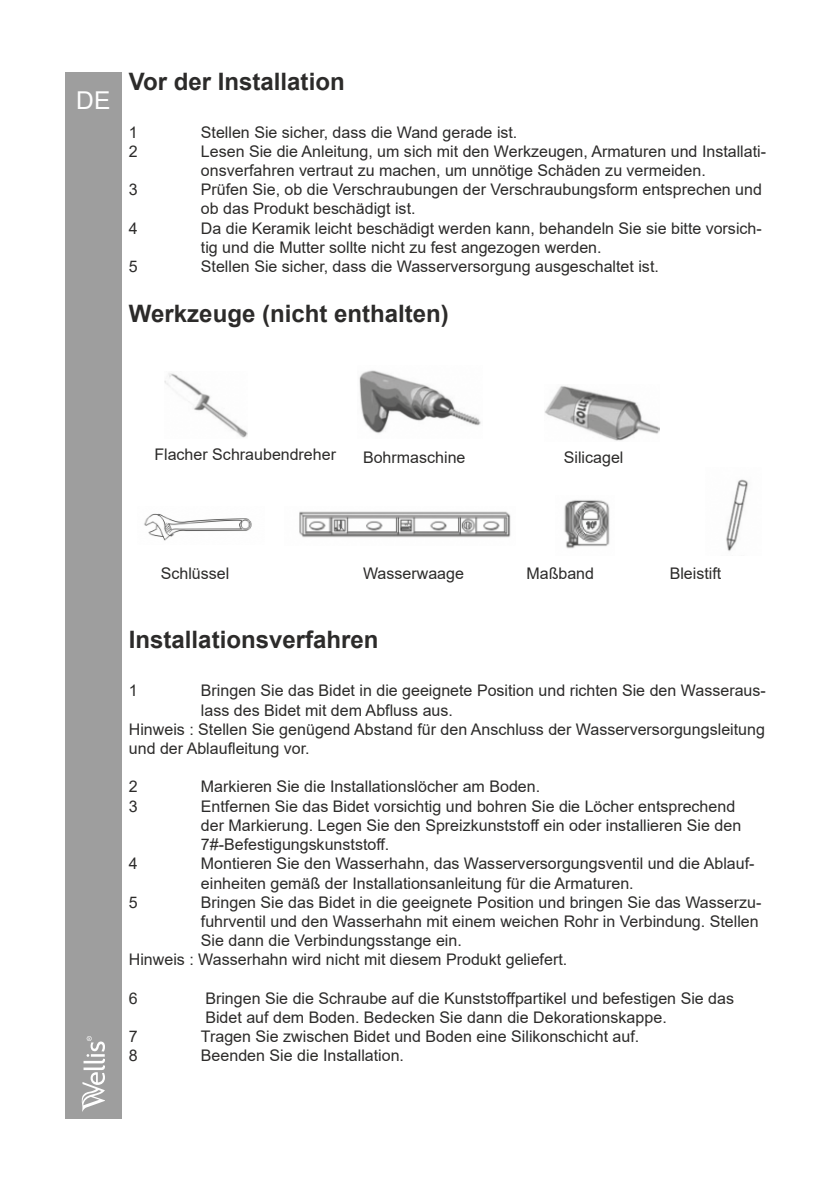
<style>
.page{position:relative;width:840px;height:1191px;background:#fff}
.page>*{position:absolute;margin:0;border:0;box-sizing:border-box;transform-origin:0 0}
.t1{font:24.6px "Arial";color:#fefefe}
.t2{font:700 24px "Arial";color:#2c2b2a}
.t3{font:16px/19.2px "Arial";color:#2c2b2a}
</style>
<div class="page">
<div style="left:65px;top:72px;width:57px;height:1047px;background:#9e9e9e"></div>
<svg style="left:81px;top:1036px;width:24px;height:76px"></svg>
<img style="left:164px;top:373px;width:83px;height:65px">
<img style="left:359px;top:370px;width:122px;height:64px">
<img style="left:544px;top:386px;width:115px;height:55px">
<img style="left:144px;top:513px;width:108px;height:28px">
<img style="left:299px;top:511px;width:212px;height:27px">
<img style="left:564px;top:500px;width:46px;height:49px">
<img style="left:726px;top:479px;width:23px;height:73px">
<h1 class="t1" style="left:76px;top:91px;width:36px">DE</h1>
<h2 class="t2" style="left:129px;top:72px;width:217px">Vor der Installation</h2>
<p class="t3" style="left:129px;top:124px;width:10px">1</p>
<p class="t3" style="left:201px;top:124px;width:318px">Stellen Sie sicher, dass die Wand gerade ist.</p>
<p class="t3" style="left:129px;top:143px;width:10px">2</p>
<p class="t3" style="left:201px;top:143px;width:566px">Lesen Sie die Anleitung, um sich mit den Werkzeugen, Armaturen und Installati&shy;onsverfahren vertraut zu machen, um unnötige Schäden zu vermeiden.</p>
<p class="t3" style="left:129px;top:181px;width:10px">3</p>
<p class="t3" style="left:201px;top:181px;width:562px">Prüfen Sie, ob die Verschraubungen der Verschraubungsform entsprechen und ob das Produkt beschädigt ist.</p>
<p class="t3" style="left:129px;top:220px;width:10px">4</p>
<p class="t3" style="left:201px;top:220px;width:562px">Da die Keramik leicht beschädigt werden kann, behandeln Sie sie bitte vorsich&shy;tig und die Mutter sollte nicht zu fest angezogen werden.</p>
<p class="t3" style="left:129px;top:258px;width:10px">5</p>
<p class="t3" style="left:201px;top:258px;width:459px">Stellen Sie sicher, dass die Wasserversorgung ausgeschaltet ist.</p>
<h2 class="t2" style="left:129px;top:305px;width:321px">Werkzeuge (nicht enthalten)</h2>
<p class="t3" style="left:154px;top:446px;width:183px">Flacher Schraubendreher</p>
<p class="t3" style="left:363px;top:449px;width:104px">Bohrmaschine</p>
<p class="t3" style="left:563px;top:449px;width:61px">Silicagel</p>
<p class="t3" style="left:161px;top:565px;width:70px">Schlüssel</p>
<p class="t3" style="left:363px;top:565px;width:102px">Wasserwaage</p>
<p class="t3" style="left:526px;top:565px;width:69px">Maßband</p>
<p class="t3" style="left:669px;top:565px;width:53px">Bleistift</p>
<h2 class="t2" style="left:129px;top:631px;width:251px">Installationsverfahren</h2>
<p class="t3" style="left:129px;top:682px;width:10px">1</p>
<p class="t3" style="left:201px;top:682px;width:566px">Bringen Sie das Bidet in die geeignete Position und richten Sie den Wasseraus-</p>
<p class="t3" style="left:201px;top:702px;width:253px">lass des Bidet mit dem Abfluss aus.</p>
<p class="t3" style="left:129px;top:721px;width:637px">Hinweis : Stellen Sie genügend Abstand für den Anschluss der Wasserversorgungsleitung</p>
<p class="t3" style="left:129px;top:740px;width:182px">und der Ablaufleitung vor.</p>
<p class="t3" style="left:129px;top:778px;width:10px">2</p>
<p class="t3" style="left:201px;top:778px;width:340px">Markieren Sie die Installationslöcher am Boden.</p>
<p class="t3" style="left:129px;top:798px;width:10px">3</p>
<p class="t3" style="left:201px;top:798px;width:541px">Entfernen Sie das Bidet vorsichtig und bohren Sie die Löcher entsprechend der Markierung. Legen Sie den Spreizkunststoff ein oder installieren Sie den<br>7#-Befestigungskunststoff.</p>
<p class="t3" style="left:129px;top:855px;width:10px">4</p>
<p class="t3" style="left:201px;top:855px;width:554px">Montieren Sie den Wasserhahn, das Wasserversorgungsventil und die Ablauf&shy;einheiten gemäß der Installationsanleitung für die Armaturen.</p>
<p class="t3" style="left:129px;top:894px;width:10px">5</p>
<p class="t3" style="left:201px;top:894px;width:561px">Bringen Sie das Bidet in die geeignete Position und bringen Sie das Wasserzu-</p>
<p class="t3" style="left:201px;top:913px;width:559px">fuhrventil und den Wasserhahn mit einem weichen Rohr in Verbindung. Stellen</p>
<p class="t3" style="left:201px;top:932px;width:262px">Sie dann die Verbindungsstange ein.</p>
<p class="t3" style="left:129px;top:951px;width:439px">Hinweis : Wasserhahn wird nicht mit diesem Produkt geliefert.</p>
<p class="t3" style="left:129px;top:990px;width:10px">6</p>
<p class="t3" style="left:205px;top:990px;width:530px">Bringen Sie die Schraube auf die Kunststoffpartikel und befestigen Sie das<br>Bidet auf dem Boden. Bedecken Sie dann die Dekorationskappe.</p>
<p class="t3" style="left:129px;top:1028px;width:10px">7</p>
<p class="t3" style="left:201px;top:1028px;width:439px">Tragen Sie zwischen Bidet und Boden eine Silikonschicht auf.</p>
<p class="t3" style="left:129px;top:1047px;width:10px">8</p>
<p class="t3" style="left:201px;top:1047px;width:204px">Beenden Sie die Installation.</p>
</div>
